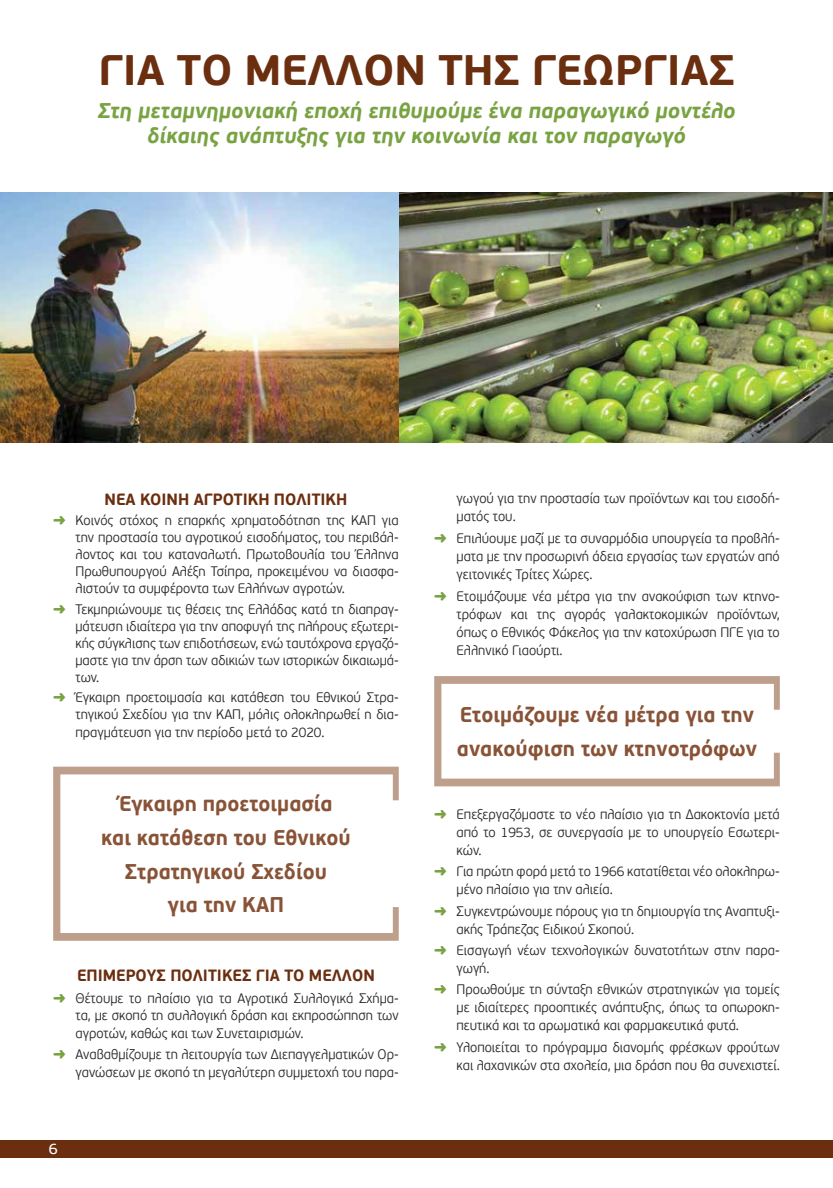
<style>
.page{position:relative;width:833px;height:1188px;background:#fff}
.page>*{position:absolute;margin:0;border:0;box-sizing:border-box;transform-origin:0 0}
.t1{font:700 42.5px "PF Beau Sans Pro";color:#6b2e0f}
.t2{font:700 21.25px/33.8px "PF Beau Sans Pro";color:#885336;text-align:center;scale:.95 1}
.t3{font:italic 700 21.25px/25.5px "PF Beau Sans Pro";color:#79a342;text-align:center}
.t4{font:700 16.25px "PF Beau Sans Pro";color:#6b2e0f;scale:.95 1}
.t5{font:15px "PF Beau Sans Pro Bbook";color:#fff}
.t6{font:300 13.75px/17px "PF Beau Sans Pro";color:#292829;text-align:justify;scale:.95 1}
</style>
<div class="page">
<div style="left:0;top:1139px;width:833px;height:18px;background:#6b2e0f"></div>
<svg style="left:53px;top:766px;width:346px;height:174px"></svg>
<svg style="left:434px;top:676px;width:346px;height:110px"></svg>
<img style="left:0;top:192px;width:833px;height:250px">
<h1 class="t1" style="left:98px;top:44px;width:637px">ΓΙΑ ΤΟ ΜΕΛΛΟΝ ΤΗΣ ΓΕΩΡΓΙΑΣ</h1>
<h2 class="t3" style="left:98px;top:98px;width:639px">Στη μεταμνημονιακή εποχή επιθυμούμε ένα παραγωγικό μοντέλο δίκαιης ανάπτυξης για την κοινωνία και τον παραγωγό</h2>
<p class="t4" style="left:105px;top:489px;width:255px">ΝΕΑ ΚΟΙ ΝΗ ΑΓΡΟΤΙ ΚΗ ΠΟΛΙΤΙ ΚΗ</p>
<p class="t6" style="left:75px;top:512px;width:342px">Κοινός στόχος η επαρκής χρηματοδότηση της ΚΑΠ για την προστασία του αγροτικού εισοδήματος, του περιβάλ&shy;λοντος και του καταναλωτή. Πρωτοβουλία του Έλληνα Πρωθυπουργού Αλέξη Τσίπρα, προκειμένου να διασφα&shy;λιστούν τα συμφέροντα των Ελλήνων αγροτών.</p>
<p class="t6" style="left:75px;top:600px;width:342px">Τεκμηριώνουμε τις θέσεις της Ελλάδας κατά τη διαπραγ&shy;μάτευση ιδιαίτερα για την αποφυγή της πλήρους εξωτερι&shy;κής σύγκλισης των επιδοτήσεων, ενώ ταυτόχρονα εργαζό&shy;μαστε για την άρση των αδικιών των ιστορικών δικαιωμά&shy;των.</p>
<p class="t6" style="left:75px;top:689px;width:342px">Έγκαιρη προετοιμασία και κατάθεση του Εθνικού Στρα&shy;τηγικού Σχεδίου για την ΚΑΠ, μόλις ολοκληρωθεί η δια&shy;πραγμάτευση για την περίοδο μετά το 2020.</p>
<h2 class="t2" style="left:101px;top:787px;width:264px">Έγκαιρη προετοιμασία<br>και κατάθεση του Εθνικού<br>Στρατηγικού Σχεδίου<br>για την ΚΑΠ</h2>
<p class="t4" style="left:77px;top:965px;width:315px">ΕΠΙ ΜΕΡΟΥΣ ΠΟΛΙΤΙ ΚΕΣ ΓΙΑ ΤΟ ΜΕΛΛΟΝ</p>
<p class="t6" style="left:75px;top:988px;width:342px;line-height:17.8px">Θέτουμε το πλαίσιο για τα Αγροτικά Συλλογικά Σχήμα&shy;τα, με σκοπό τη συλλογική δράση και εκπροσώπηση των αγροτών, καθώς και των Συνεταιρισμών.</p>
<p class="t6" style="left:75px;top:1045px;width:342px;line-height:17.8px">Αναβαθμίζουμε τη λειτουργία των Διεπαγγελματικών Ορ&shy;γανώσεων με σκοπό τη μεγαλύτερη συμμετοχή του παρα-</p>
<p class="t5" style="left:49px;top:1139px;width:10px">6</p>
<p class="t6" style="left:456px;top:489px;width:342px;line-height:18.1px">γωγού για την προστασία των προϊόντων και του εισοδή&shy;ματός του.</p>
<p class="t6" style="left:456px;top:529px;width:342px;line-height:18.1px">Επιλύουμε μαζί με τα συναρμόδια υπουργεία τα προβλή&shy;ματα με την προσωρινή άδεια εργασίας των εργατών από γειτονικές Τρίτες Χώρες.</p>
<p class="t6" style="left:456px;top:587px;width:342px;line-height:18.1px">Ετοιμάζουμε νέα μέτρα για την ανακούφιση των κτηνο&shy;τρόφων και της αγοράς γαλακτοκομικών προϊόντων, όπως ο Εθνικός Φάκελος για την κατοχύρωση ΠΓΕ για το Ελληνικό Γιαούρτι.</p>
<h2 class="t2" style="left:457px;top:698px;width:317px;text-align:left">Ετοιμάζουμε νέα μέτρα για την ανακούφιση των κτηνοτρόφων</h2>
<p class="t6" style="left:456px;top:805px;width:342px;line-height:17.9px">Επεξεργαζόμαστε το νέο πλαίσιο για τη Δακοκτονία μετά από το 1953, σε συνεργασία με το υπουργείο Εσωτερι&shy;κών.</p>
<p class="t6" style="left:456px;top:862px;width:342px;line-height:17.9px">Για πρώτη φορά μετά το 1966 κατατίθεται νέο ολοκληρω&shy;μένο πλαίσιο για την αλιεία.</p>
<p class="t6" style="left:456px;top:902px;width:342px;line-height:17.9px">Συγκεντρώνουμε πόρους για τη δημιουργία της Αναπτυξι&shy;ακής Τράπεζας Ειδικού Σκοπού.</p>
<p class="t6" style="left:456px;top:941px;width:342px;line-height:17.9px">Εισαγωγή νέων τεχνολογικών δυνατοτήτων στην παρα&shy;γωγή.</p>
<p class="t6" style="left:456px;top:980px;width:342px;line-height:17.9px">Προωθούμε τη σύνταξη εθνικών στρατηγικών για τομείς με ιδιαίτερες προοπτικές ανάπτυξης, όπως τα οπωροκη&shy;πευτικά και τα αρωματικά και φαρμακευτικά φυτά.</p>
<p class="t6" style="left:456px;top:1037px;width:342px;line-height:17.9px">Υλοποιείται το πρόγραμμα διανομής φρέσκων φρούτων και λαχανικών στα σχολεία, μια δράση που θα συνεχιστεί.</p>
</div>
